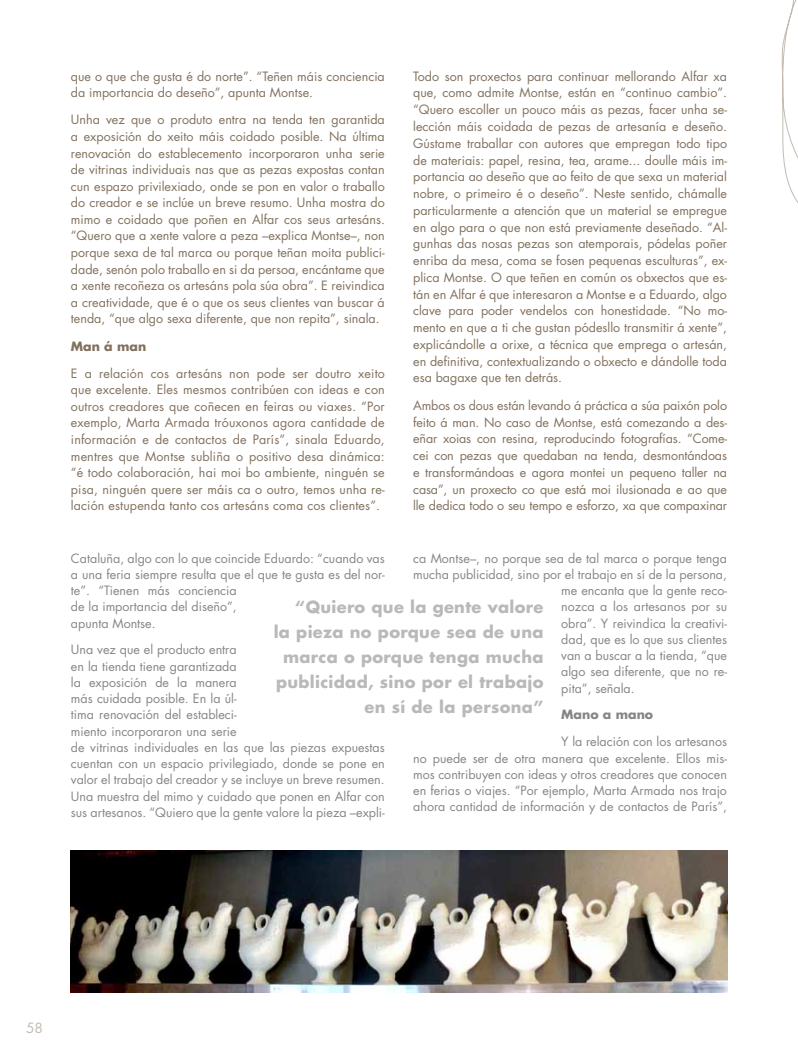
<style>
.page{position:relative;width:798px;height:1063px;background:#fff}
.page>*{position:absolute;margin:0;border:0;box-sizing:border-box;transform-origin:0 0}
.t1{font:700 16.25px/25px "Futura";letter-spacing:.02em;color:#b9b9bb;text-align:right}
.t2{font:13.75px "Futura";color:#c3bbb2}
.t3{font:12.5px/16.8px "Futura";color:#81715e;text-align:justify}
.t4{font:12.5px/16.2px "Futura";color:#868688}
.t5{font:700 12.5px "Futura";color:#868688}
.t6{font:700 12.5px "Futura";color:#81715e}
</style>
<div class="page">
<img style="left:71px;top:850px;width:655px;height:142px">
<svg style="left:781px;top:0;width:16px;height:202px"></svg>
<p class="t3" style="left:71px;top:68px;width:315px">que o que che gusta é do norte”. “Teñen máis conciencia da importancia do deseño”, apunta Montse.</p>
<p class="t3" style="left:71px;top:111px;width:315px">Unha vez que o produto entra na tenda ten garantida a exposición do xeito máis coidado posible. Na última renovación do establecemento incorporaron unha serie de vitrinas individuais nas que as pezas expostas contan cun espazo privilexiado, onde se pon en valor o traballo do creador e se inclúe un breve resumo. Unha mostra do mimo e coidado que poñen en Alfar cos seus artesáns. “Quero que a xente valore a peza –explica Montse–, non porque sexa de tal marca ou porque teñan moita publici&shy;dade, senón polo traballo en si da persoa, encántame que a xente recoñeza os artesáns pola súa obra”. E reivindica a creatividade, que é o que os seus clientes van buscar á tenda, “que algo sexa diferente, que non repita”, sinala.</p>
<p class="t6" style="left:71px;top:337px;width:77px">Man á man</p>
<p class="t3" style="left:71px;top:365px;width:315px">E a relación cos artesáns non pode ser doutro xeito que excelente. Eles mesmos contribúen con ideas e con outros creadores que coñecen en feiras ou viaxes. “Por exemplo, Marta Armada tróuxonos agora cantidade de información e de contactos de París”, sinala Eduardo, mentres que Montse subliña o positivo desa dinámica: “é todo colaboración, hai moi bo ambiente, ninguén se pisa, ninguén quere ser máis ca o outro, temos unha re&shy;lación estupenda tanto cos artesáns coma cos clientes”.</p>
<p class="t3" style="left:413px;top:68px;width:315px">Todo son proxectos para continuar mellorando Alfar xa que, como admite Montse, están en “continuo cambio”. “Quero escoller un pouco máis as pezas, facer unha se&shy;lección máis coidada de pezas de artesanía e deseño.<br>Gústame traballar con autores que empregan todo tipo de materiais: papel, resina, tea, arame... doulle máis im&shy;portancia ao deseño que ao feito de que sexa un material nobre, o primeiro é o deseño”. Neste sentido, chámalle particularmente a atención que un material se empregue en algo para o que non está previamente deseñado. “Al&shy;gunhas das nosas pezas son atemporais, pódelas poñer enriba da mesa, coma se fosen pequenas esculturas”, ex&shy;plica Montse. O que teñen en común os obxectos que es&shy;tán en Alfar é que interesaron a Montse e a Eduardo, algo clave para poder vendelos con honestidade. “No mo&shy;mento en que a ti che gustan pódesllo transmitir á xente”, explicándolle a orixe, a técnica que emprega o artesán, en definitiva, contextualizando o obxecto e dándolle toda esa bagaxe que ten detrás.</p>
<p class="t3" style="left:413px;top:397px;width:315px">Ambos os dous están levando á práctica a súa paixón polo feito á man. No caso de Montse, está comezando a des&shy;eñar xoias con resina, reproducindo fotografías. “Come&shy;cei con pezas que quedaban na tenda, desmontándoas e transformándoas e agora montei un pequeno taller na casa”, un proxecto co que está moi ilusionada e ao que lle dedica todo o seu tempo e esforzo, xa que compaxinar</p>
<p class="t4" style="left:413px;top:550px;width:315px">ca Montse–, no porque sea de tal marca o porque tenga</p>
<p class="t4" style="left:413px;top:566px;width:315px">mucha publicidad, sino por el trabajo en sí de la persona,</p>
<p class="t4" style="left:561px;top:582px;width:167px">me encanta que la gente reco-</p>
<p class="t4" style="left:561px;top:598px;width:167px">nozca a los artesanos por su</p>
<p class="t4" style="left:561px;top:615px;width:167px">obra”. Y reivindica la creativi-</p>
<p class="t4" style="left:561px;top:631px;width:167px">dad, que es lo que sus clientes</p>
<p class="t4" style="left:561px;top:647px;width:167px">van a buscar a la tienda, “que</p>
<p class="t4" style="left:561px;top:663px;width:167px">algo sea diferente, que no re-</p>
<p class="t4" style="left:561px;top:680px;width:75px">pita”, señala.</p>
<p class="t5" style="left:561px;top:706px;width:93px">Mano a mano</p>
<p class="t4" style="left:413px;top:733px;width:315px;text-align:justify;text-indent:148px">Y la relación con los artesanos no puede ser de otra manera que excelente. Ellos mis&shy;mos contribuyen con ideas y otros creadores que conocen en ferias o viajes. “Por ejemplo, Marta Armada nos trajo ahora cantidad de información y de contactos de París”,</p>
<p class="t4" style="left:71px;top:550px;width:315px">Cataluña, algo con lo que coincide Eduardo: “cuando vas a una feria siempre resulta que el que te gusta es del nor&shy;te”. “Tienen más conciencia<br>de la importancia del diseño”,<br>apunta Montse.</p>
<p class="t4" style="left:71px;top:642px;width:315px">Una vez que el producto entra<br>en la tienda tiene garantizada<br>la exposición de la manera<br>más cuidada posible. En la úl-<br>tima renovación del estableci-<br>miento incorporaron una serie<br>de vitrinas individuales en las que las piezas expuestas cuentan con un espacio privilegiado, donde se pone en valor el trabajo del creador y se incluye un breve resumen.<br>Una muestra del mimo y cuidado que ponen en Alfar con sus artesanos. “Quiero que la gente valore la pieza –expli-</p>
<h1 class="t1" style="left:273px;top:594px;width:271px">“Quiero que la gente valore<br>la pieza no porque sea de una marca o porque tenga mucha publicidad, sino por el trabajo en sí de la persona”</h1>
<p class="t2" style="left:26px;top:1018px;width:18px">58</p>
</div>
